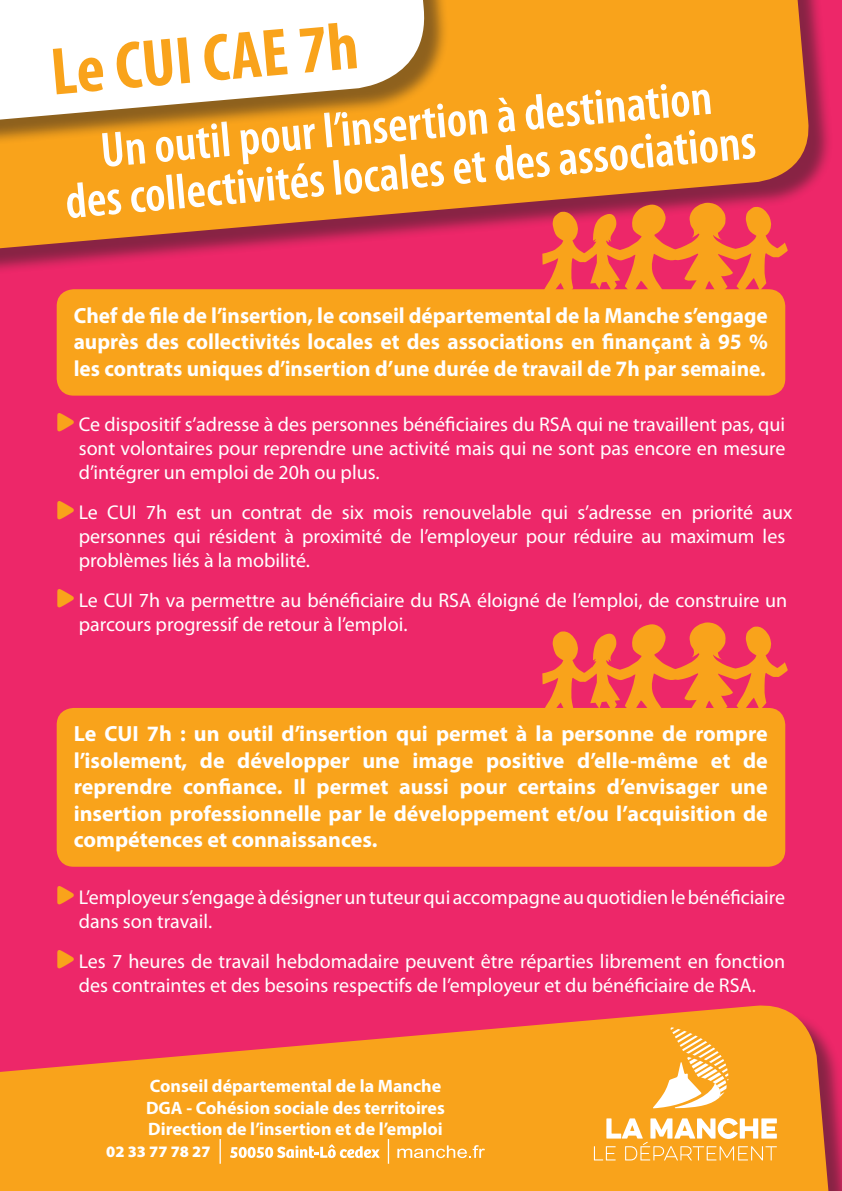
<style>
.page{position:relative;width:842px;height:1191px;background:#ed2769}
.page>*{position:absolute;margin:0;border:0;box-sizing:border-box;transform-origin:0 0}
.t1{font:700 condensed 67.6px "Myriad Pro";color:#f9a31b}
.t2{font:600 condensed 50px/48px "Myriad Pro";color:#fff;text-align:center}
.t3{font:700 22px/26.4px "Myriad Pro";color:#fff;text-align:justify}
.t4{font:20px/24px "Myriad Pro";color:#fff}
.t5{font:700 18px "Myriad Pro";color:#fff}
.t6{font:900 16px "Myriad Pro";color:#fff}
.s1{font-family:"Distro Bats";font-size:24px;color:#f9a31b}
</style>
<div class="page">
<div style="left:0;top:0;width:833px;height:284px;background:#231f20;opacity:.5"></div>
<svg style="left:0;top:0;width:813px;height:263px;background:#ec8728"></svg>
<svg style="left:0;top:1005px;width:835px;height:186px;fill:#f9a31b"></svg>
<div style="left:0;top:0;width:449px;height:158px;background:#231f20;opacity:.5"></div>
<svg style="left:0;top:0;width:430px;height:139px;background:#f0dbbb"></svg>
<div style="left:57px;top:289px;width:728px;height:106px;background:#f9a31b;border-radius:17px"></div>
<div style="left:57px;top:708px;width:728px;height:158px;background:#f9a31b;border-radius:17px"></div>
<svg style="left:542px;top:203px;width:246px;height:94px"></svg>
<svg style="left:542px;top:622px;width:246px;height:95px"></svg>
<svg style="left:397px;top:1145px;width:88px;height:13px"></svg>
<svg style="left:230px;top:1144px;width:150px;height:14px;background:#fbc878"></svg>
<svg style="left:220px;top:1139px;width:1px;height:24px"></svg>
<svg style="left:388px;top:1139px;width:1px;height:24px"></svg>
<svg style="left:594px;top:1118px;width:183px;height:42px;background:#fabf62"></svg>
<svg style="left:653px;top:1026px;width:75px;height:82px;background:#fac064"></svg>
<p class="t1" style="left:48px;top:35px;width:310px;rotate:-5deg">Le CUI CAE 7h</p>
<p class="t2" style="left:59px;top:131px;width:694px;rotate:-5deg">Un outil pour l’insertion à destination<br>des collectivités locales et des associations</p>
<p class="t3" style="left:74px;top:302px;width:696px">Chef de file de l’insertion, le conseil départemental de la Manche s’engage auprès des collectivités locales et des associations en finançant à 95 % les contrats uniques d’insertion d’une durée de travail de 7h par semaine.</p>
<p class="t4" style="left:79px;top:412px;width:708px;text-align:justify;text-indent:-22px"><span class="s1">,</span> Ce dispositif s’adresse à des personnes bénéficiaires du RSA qui ne travaillent pas, qui sont volontaires pour reprendre une activité mais qui ne sont pas encore en mesure d’intégrer un emploi de 20h ou plus.</p>
<p class="t4" style="left:79px;top:501px;width:715px;text-indent:-22px"><span class="s1">,</span> Le CUI 7h est un contrat de six mois renouvelable qui s’adresse en priorité aux personnes qui résident à proximité de l’employeur pour réduire au maximum les problèmes liés à la mobilité.</p>
<p class="t4" style="left:79px;top:589px;width:710px;text-indent:-22px"><span class="s1">,</span> Le CUI 7h va permettre au bénéficiaire du RSA éloigné de l’emploi, de construire un parcours progressif de retour à l’emploi.</p>
<p class="t3" style="left:74px;top:721px;width:696px">Le CUI 7h : un outil d’insertion qui permet à la personne de rompre l’isolement, de développer une image positive d’elle-même et de reprendre confiance. Il permet aussi pour certains d’envisager une insertion professionnelle par le développement et/ou l’acquisition de compétences et connaissances.</p>
<p class="t4" style="left:79px;top:885px;width:708px;text-indent:-22px"><span class="s1">,</span> L’employeur s’engage à désigner un tuteur qui accompagne au quotidien le bénéficiaire dans son travail.</p>
<p class="t4" style="left:57px;top:949px;width:730px;text-align:center"><span class="s1">,</span> Les 7 heures de travail hebdomadaire peuvent être réparties librement en fonction des contraintes et des besoins respectifs de l’employeur et du bénéficiaire de RSA.</p>
<p class="t5" style="left:150px;top:1076px;width:293px">Conseil départemental de la Manche</p>
<p class="t5" style="left:146px;top:1097px;width:300px">DGA - Cohésion sociale des territoires</p>
<p class="t5" style="left:148px;top:1119px;width:296px">Direction de l’insertion et de l’emploi</p>
<p class="t6" style="left:106px;top:1143px;width:106px">02 33 77 78 27</p>
</div>
